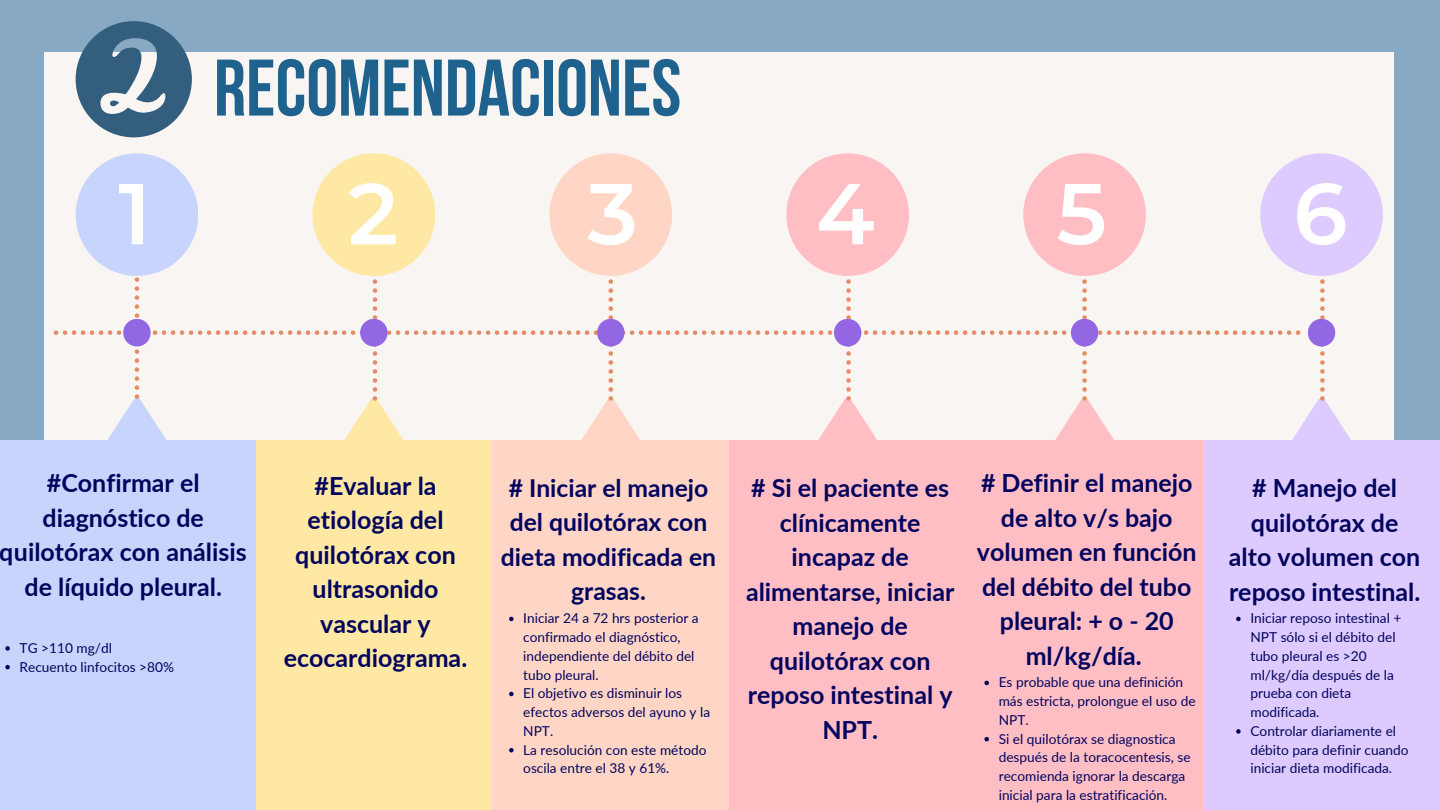
<style>
.page{position:relative;width:1440px;height:810px;background:#88a9c3}
.page>*{position:absolute;margin:0;border:0;box-sizing:border-box;transform-origin:0 0}
.t1{font:600 86.2px "Montserrat";color:#fff}
.t2{font:700 80px "Bebas Neue";color:#1f628e}
.t3{font:700 25px/34.5px "Lato";color:#03045e;text-align:center}
.t4{font:700 24.7px/34.5px "Lato";color:#03045e;text-align:center}
.t5{font:13.7px/18.8px "Lato";color:#03045e}
</style>
<div class="page">
<div style="left:44px;top:52px;width:1350px;height:714px;background:#f8f5f2"></div>
<div style="left:255px;top:441px;width:237px;height:369px;background:#ffe8a3"></div>
<div style="left:0;top:441px;width:255px;height:369px;background:#c7d5fd"></div>
<div style="left:492px;top:441px;width:237px;height:369px;background:#ffd6c5"></div>
<div style="left:729px;top:441px;width:237px;height:369px;background:#ffbec4"></div>
<div style="left:1203px;top:441px;width:237px;height:369px;background:#ddcbff"></div>
<div style="left:966px;top:441px;width:237px;height:369px;background:#ffbec4"></div>
<svg style="left:54px;top:277px;width:1305px;height:180px"></svg>
<div style="left:1071px;top:319px;width:27px;height:27px;background:#9366e4;border-radius:50%"></div>
<div style="left:834px;top:319px;width:27px;height:27px;background:#9366e4;border-radius:50%"></div>
<div style="left:1308px;top:319px;width:27px;height:27px;background:#9366e4;border-radius:50%"></div>
<div style="left:597px;top:319px;width:27px;height:27px;background:#9366e4;border-radius:50%"></div>
<div style="left:360px;top:319px;width:28px;height:27px;background:#9366e4;border-radius:50%"></div>
<div style="left:123px;top:319px;width:28px;height:27px;background:#9366e4;border-radius:50%"></div>
<div style="left:76px;top:153px;width:122px;height:123px;background:#c7d5fd;border-radius:50%"></div>
<div style="left:313px;top:153px;width:122px;height:123px;background:#ffe8a3;border-radius:50%"></div>
<div style="left:1023px;top:153px;width:123px;height:123px;background:#ffbec4;border-radius:50%"></div>
<div style="left:786px;top:153px;width:123px;height:123px;background:#ffbec4;border-radius:50%"></div>
<div style="left:1260px;top:153px;width:123px;height:123px;background:#ddcbff;border-radius:50%"></div>
<div style="left:549px;top:153px;width:123px;height:123px;background:#ffd6c5;border-radius:50%"></div>
<svg style="left:5px;top:646px;width:5px;height:5px"></svg>
<svg style="left:5px;top:665px;width:5px;height:4px"></svg>
<svg style="left:509px;top:617px;width:5px;height:4px"></svg>
<svg style="left:509px;top:692px;width:5px;height:4px"></svg>
<svg style="left:509px;top:748px;width:5px;height:4px"></svg>
<svg style="left:984px;top:681px;width:5px;height:4px"></svg>
<svg style="left:984px;top:737px;width:5px;height:4px"></svg>
<svg style="left:1236px;top:617px;width:5px;height:4px"></svg>
<svg style="left:1236px;top:729px;width:5px;height:5px"></svg>
<svg style="left:76px;top:21px;width:116px;height:116px"></svg>
<p class="t2" style="left:214px;top:56px;width:469px">RECOMENDACIONES</p>
<p class="t1" style="left:118px;top:161px;width:34px">1</p>
<p class="t1" style="left:348px;top:161px;width:52px">2</p>
<p class="t1" style="left:588px;top:161px;width:52px">3</p>
<p class="t1" style="left:816px;top:161px;width:60px">4</p>
<p class="t1" style="left:1056px;top:161px;width:52px">5</p>
<p class="t1" style="left:1293px;top:161px;width:56px">6</p>
<p class="t3" style="left:0;top:466px;width:248px">#Confirmar el diagnóstico de quilotórax con análisis de líquido pleural.</p>
<p class="t3" style="left:284px;top:468px;width:185px">#Evaluar la etiología del quilotórax con ultrasonido vascular y ecocardiograma.</p>
<p class="t5" style="left:20px;top:638px;width:94px">TG &gt;110 mg/dl</p>
<p class="t5" style="left:20px;top:657px;width:156px">Recuento linfocitos &gt;80%</p>
<p class="t4" style="left:501px;top:470px;width:217px"># Iniciar el manejo del quilotórax con dieta modificada en grasas.</p>
<p class="t3" style="left:746px;top:471px;width:210px"># Si el paciente es clínicamente incapaz de alimentarse, iniciar manejo de quilotórax con reposo intestinal y<br>NPT.</p>
<p class="t5" style="left:523px;top:609px;width:177px">Iniciar 24 a 72 hrs posterior a confirmado el diagnóstico, independiente del débito del tubo pleural.</p>
<p class="t5" style="left:523px;top:684px;width:188px">El objetivo es disminuir los efectos adversos del ayuno y la<br>NPT.</p>
<p class="t5" style="left:523px;top:740px;width:185px">La resolución con este método oscila entre el 38 y 61%.</p>
<p class="t3" style="left:977px;top:466px;width:221px"># Definir el manejo de alto v/s bajo volumen en función del débito del tubo pleural: + o - 20 ml/kg/día.</p>
<p class="t5" style="left:999px;top:673px;width:198px">Es probable que una definición más estricta, prolongue el uso de<br>NPT.</p>
<p class="t5" style="left:999px;top:729px;width:193px">Si el quilotórax se diagnostica después de la toracocentesis, se recomienda ignorar la descarga inicial para la estratificación.</p>
<p class="t3" style="left:1229px;top:471px;width:193px"># Manejo del quilotórax de alto volumen con reposo intestinal.</p>
<p class="t5" style="left:1250px;top:609px;width:152px">Iniciar reposo intestinal +<br>NPT sólo si el débito del tubo pleural es &gt;20 ml/kg/día después de la prueba con dieta modificada.</p>
<p class="t5" style="left:1250px;top:721px;width:160px">Controlar diariamente el débito para definir cuando iniciar dieta modificada.</p>
</div>
